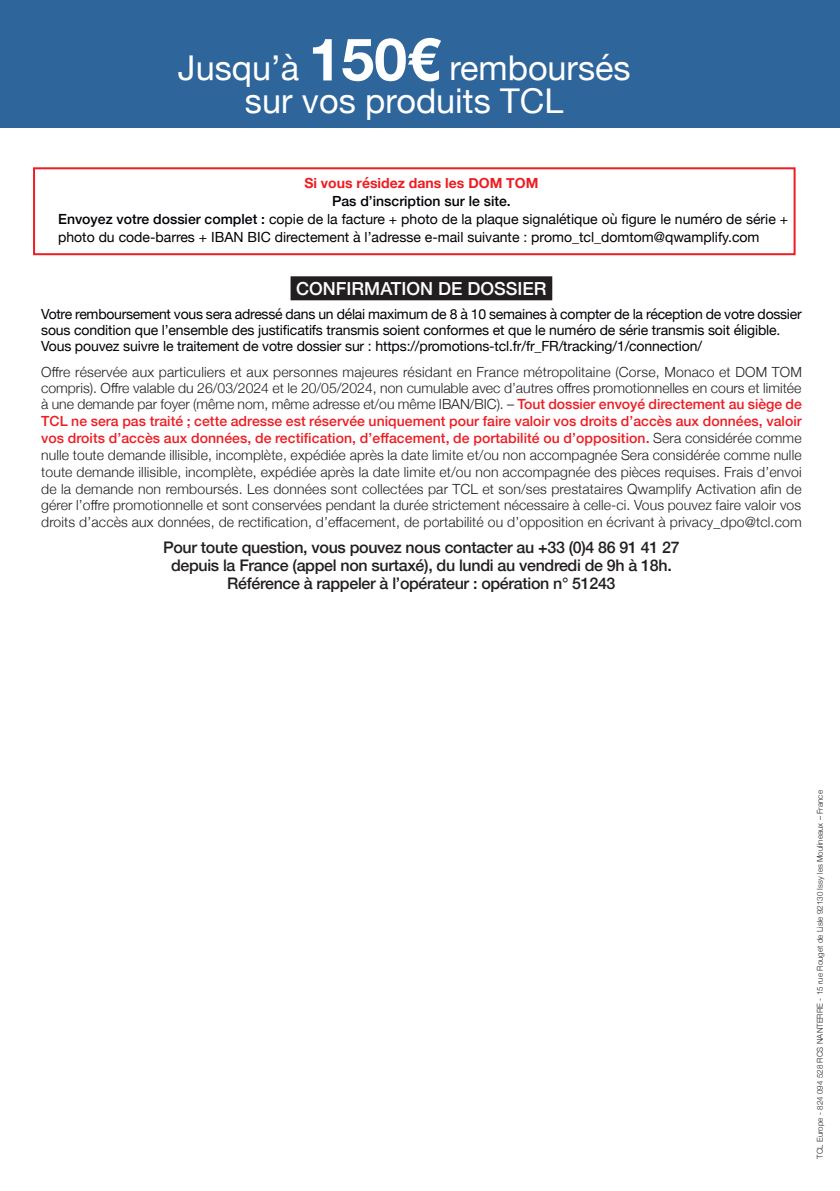
<style>
.page{position:relative;width:840px;height:1191px;background:#fff}
.page>*{position:absolute;margin:0;border:0;box-sizing:border-box;transform-origin:0 0}
.t1{font:34.2px/32.4px "Helvetica Neue";color:#fff;text-align:center}
.t2{font:500 18px "Helvetica Neue";color:#fff}
.t3{font:500 16px/18px "Helvetica Neue";letter-spacing:-.02em;color:#231f20;text-align:center}
.t4{font:300 14px/16.8px "Helvetica Neue";letter-spacing:.01em;color:#231f20;text-align:justify}
.t5{font:14px/18px "Helvetica Neue";letter-spacing:-.01em;color:#000006}
.t6{font:700 14px "Helvetica Neue";color:#ee1d23}
.t7{font:300 8px "Helvetica Neue";letter-spacing:.01em;color:#231f20}
.s1{font-weight:700;font-size:59px}
.s2{font-weight:500}
.s3{font-weight:500;color:#ee1d23}
</style>
<div class="page">
<div style="left:290px;top:276px;width:262px;height:24px;background:#231f20"></div>
<div style="left:0;top:0;width:839px;height:127px;background:#2e659a"></div>
<div style="left:33px;top:167px;width:762px;height:88px;border:2px solid #ee1d23"></div>
<h1 class="t1" style="left:178px;top:54px;width:454px">Jusqu’à <span class="s1">150€</span> remboursés sur vos produits TCL</h1>
<p class="t6" style="left:304px;top:172px;width:235px">Si vous résidez dans les DOM TOM</p>
<p class="t5" style="left:58px;top:192px;width:731px;text-indent:274px"><span class="s2">Pas d’inscription sur le site.<br>Envoyez votre dossier complet :</span> copie de la facture + photo de la plaque signalétique où figure le numéro de série + photo du code-barres + IBAN BIC directement à l’adresse e-mail suivante : promo_tcl_domtom@qwamplify.com</p>
<p class="t2" style="left:296px;top:274px;width:252px">CONFIRMATION DE DOSSIER</p>
<p class="t5" style="left:41px;top:306px;width:761px;line-height:16px">Votre remboursement vous sera adressé dans un délai maximum de 8 à 10 semaines à compter de la réception de votre dossier sous condition que l’ensemble des justificatifs transmis soient conformes et que le numéro de série transmis soit éligible.<br>Vous pouvez suivre le traitement de votre dossier sur : https://promotions-tcl.fr/fr_FR/tracking/1/connection/</p>
<p class="t4" style="left:41px;top:362px;width:762px">Offre réservée aux particuliers et aux personnes majeures résidant en France métropolitaine (Corse, Monaco et DOM TOM compris). Offre valable du 26/03/2024 et le 20/05/2024, non cumulable avec d’autres offres promotionnelles en cours et limitée à une demande par foyer (même nom, même adresse et/ou même IBAN/BIC). – <span class="s3">Tout dossier envoyé directement au siège de TCL ne sera pas traité ; cette adresse est réservée uniquement pour faire valoir vos droits d’accès aux données, valoir vos droits d’accès aux données, de rectification, d’effacement, de portabilité ou d’opposition.</span> Sera considérée comme nulle toute demande illisible, incomplète, expédiée après la date limite et/ou non accompagnée Sera considérée comme nulle toute demande illisible, incomplète, expédiée après la date limite et/ou non accompagnée des pièces requises. Frais d’envoi de la demande non remboursés. Les données sont collectées par TCL et son/ses prestataires Qwamplify Activation afin de gérer l’offre promotionnelle et sont conservées pendant la durée strictement nécessaire à celle-ci. Vous pouvez faire valoir vos droits d’accès aux données, de rectification, d’effacement, de portabilité ou d’opposition en écrivant à privacy_dpo@tcl.com</p>
<p class="t3" style="left:163px;top:537px;width:518px">Pour toute question, vous pouvez nous contacter au +33 (0)4 86 91 41 27 depuis la France (appel non surtaxé), du lundi au vendredi de 9h à 18h.<br>Référence à rappeler à l’opérateur : opération n° 51243</p>
<p class="t7" style="left:813px;top:1159px;width:370px;rotate:-90deg">TCL Europe - 824 094 528 RCS NANTERRE - 15 rue Rouget de Lisle 92130 Issy les Moulineaux – France</p>
</div>
